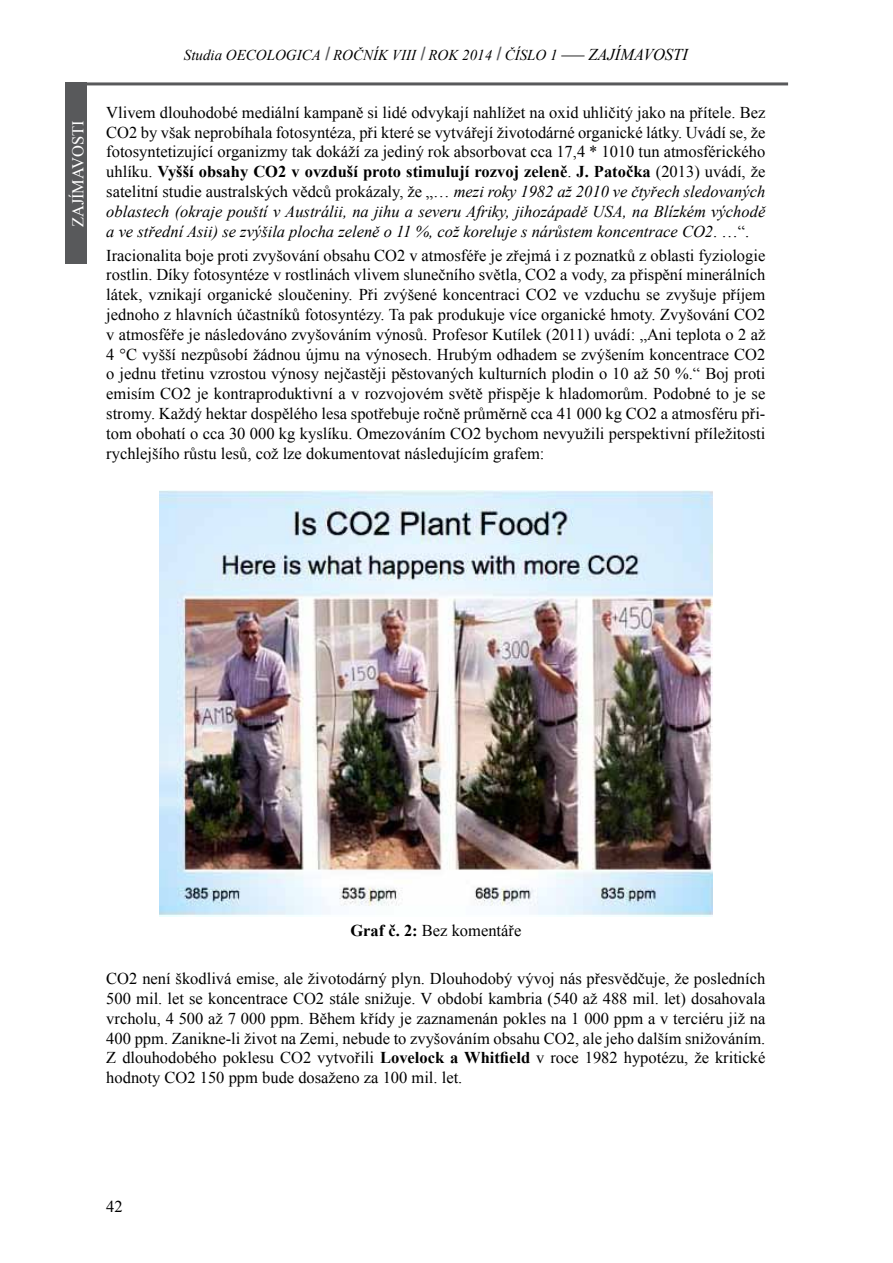
<style>
.page{position:relative;width:893px;height:1263px;background:#fff}
.page>*{position:absolute;margin:0;border:0;box-sizing:border-box;transform-origin:0 0}
.t1{font:16.5px/19.8px "Times New Roman";color:#000;text-align:justify}
.t2{font:16.5px "Times New Roman";color:#fff}
.t3{font:italic 15px "Times New Roman";color:#000}
.s1{font-style:normal;font-size:16.65px}
.s2{font-size:16.5px}
.s3{font-weight:700}
.s4{font-style:italic}
</style>
<div class="page">
<hr style="left:86px;top:82px;width:702px;height:3px;background:#58595b">
<div style="left:65px;top:82px;width:22px;height:182px;background:#58595b"></div>
<img style="left:160px;top:490px;width:552px;height:426px">
<p class="t2" style="left:67px;top:227px;width:108px;rotate:-90deg">Zajímavosti</p>
<p class="t3" style="left:184px;top:45px;width:506px">Studia OECOLOGICA <sup>|</sup>ROČNÍK VIII <sup>|</sup>ROK 2014 <sup>|</sup>ČÍSLO 1 <span class="s1">–</span><span class="s2">ZAJÍMAVOSTI</span></p>
<p class="t1" style="left:106px;top:102px;width:661px">Vlivem dlouhodobé mediální kampaně si lidé odvykají nahlížet na oxid uhličitý jako na přítele. Bez CO2 by však neprobíhala fotosyntéza, při které se vytvářejí životodárné organické látky. Uvádí se, že fotosyntetizující organizmy tak dokáží za jediný rok absorbovat cca 17,4 * 1010 tun atmosférického uhlíku. <span class="s3">Vyšší obsahy CO2 v ovzduší proto stimulují rozvoj zeleně</span>. <span class="s3">J. Patočka</span> (2013) uvádí, že satelitní studie australských vědců prokázaly, že „… <span class="s4">mezi roky 1982 až 2010 ve čtyřech sledovaných oblastech (okraje pouští v Austrálii, na jihu a severu Afriky, jihozápadě USA, na Blízkém východě a ve střední Asii) se zvýšila plocha zeleně o 11 %, což koreluje s nárůstem koncentrace CO2</span>. …“.</p>
<p class="t1" style="left:106px;top:245px;width:661px">Iracionalita boje proti zvyšování obsahu CO2 v atmosféře je zřejmá i z poznatků z oblasti fyziologie rostlin. Díky fotosyntéze v rostlinách vlivem slunečního světla, CO2 a vody, za přispění minerálních látek, vznikají organické sloučeniny. Při zvýšené koncentraci CO2 ve vzduchu se zvyšuje příjem jednoho z hlavních účastníků fotosyntézy. Ta pak produkuje více organické hmoty. Zvyšování CO2 v atmosféře je následováno zvyšováním výnosů. Profesor Kutílek (2011) uvádí: „Ani teplota o 2 až 4 °C vyšší nezpůsobí žádnou újmu na výnosech. Hrubým odhadem se zvýšením koncentrace CO2 o jednu třetinu vzrostou výnosy nejčastěji pěstovaných kulturních plodin o 10 až 50 %.“ Boj proti emisím CO2 je kontraproduktivní a v rozvojovém světě přispěje k hladomorům. Podobné to je se stromy. Každý hektar dospělého lesa spotřebuje ročně průměrně cca 41 000 kg CO2 a atmosféru při&shy;tom obohatí o cca 30 000 kg kyslíku. Omezováním CO2 bychom nevyužili perspektivní příležitosti rychlejšího růstu lesů, což lze dokumentovat následujícím grafem:</p>
<p class="t1" style="left:350px;top:920px;width:172px"><span class="s3">Graf č. 2:</span> Bez komentáře</p>
<p class="t1" style="left:106px;top:968px;width:661px">CO2 není škodlivá emise, ale životodárný plyn. Dlouhodobý vývoj nás přesvědčuje, že posledních 500 mil. let se koncentrace CO2 stále snižuje. V období kambria (540 až 488 mil. let) dosahovala vrcholu, 4 500 až 7 000 ppm. Během křídy je zaznamenán pokles na 1 000 ppm a v terciéru již na 400 ppm. Zanikne-li život na Zemi, nebude to zvyšováním obsahu CO2, ale jeho dalším snižováním.<br>Z dlouhodobého poklesu CO2 vytvořili <span class="s3">Lovelock a Whitfield</span> v roce 1982 hypotézu, že kritické hodnoty CO2 150 ppm bude dosaženo za 100 mil. let.</p>
<p class="t1" style="left:106px;top:1196px;width:18px">42</p>
</div>
